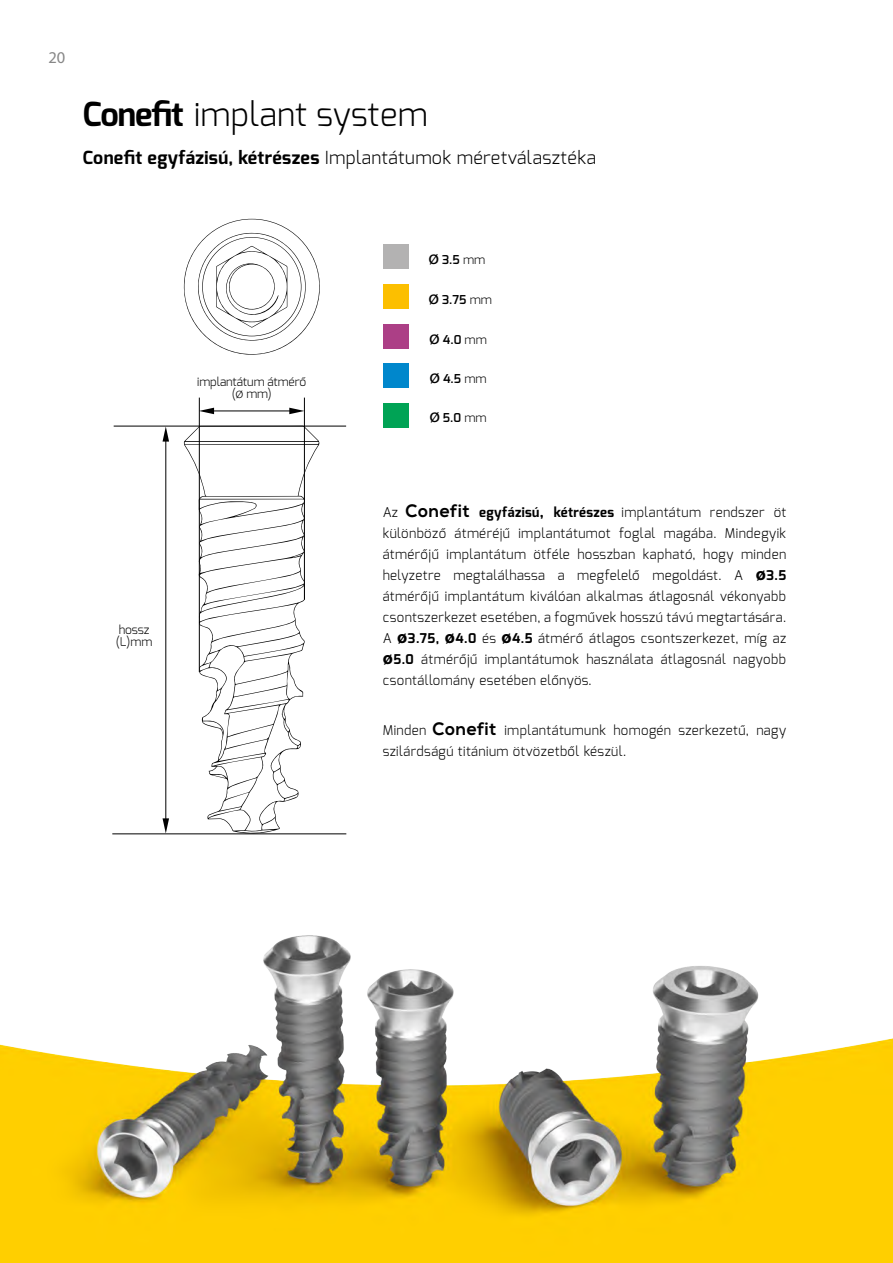
<style>
.page{position:relative;width:893px;height:1263px;background:#fff}
.page>*{position:absolute;margin:0;border:0;box-sizing:border-box;transform-origin:0 0}
.t1{font:300 33px "Exo";letter-spacing:.01em;color:#000}
.t2{font:300 18px "Exo";letter-spacing:.02em;color:#000}
.t3{font:16.5px "Myriad Pro";color:#878787}
.t4{font:300 13.5px/21px "Exo";letter-spacing:.03em;color:#000;text-align:justify}
.t5{font:600 12.3px "Exo";color:#000}
.t6{font:300 12.15px/12.1px "Exo";letter-spacing:-.01em;color:#000}
.t7{font:300 12px/12.1px "Exo";letter-spacing:-.01em;color:#000;text-align:center}
.s1{font-weight:700}
.s2{font-family:"Myriad Pro";font-size:15px}
.s3{font-family:"Myriad Pro";font-weight:400;font-size:19.5px}
.s4{font-weight:300}
.s5{font-family:"Nexa";font-weight:700;font-size:18px}
.s6{font-family:"Myriad Pro";font-weight:700;font-size:18px}
</style>
<div class="page">
<hr style="left:892px;top:330px;width:1px;height:35px;background:#fcbf00">
<hr style="left:212px;top:411px;width:79px;height:1px;background:#000">
<hr style="left:114px;top:426px;width:232px;height:1px;background:#000">
<hr style="left:112px;top:833px;width:234px;height:1px;background:#000">
<hr style="left:165px;top:438px;width:1px;height:386px;background:#000">
<hr style="left:199px;top:398px;width:1px;height:274px;background:#000">
<hr style="left:304px;top:398px;width:1px;height:202px;background:#000">
<svg style="left:199px;top:408px;width:15px;height:6px"></svg>
<svg style="left:289px;top:408px;width:15px;height:6px"></svg>
<svg style="left:163px;top:426px;width:6px;height:16px"></svg>
<svg style="left:163px;top:818px;width:6px;height:15px"></svg>
<div style="left:383px;top:284px;width:26px;height:25px;background:#fcbf00"></div>
<div style="left:383px;top:245px;width:26px;height:24px;background:#b3b2b2"></div>
<div style="left:383px;top:324px;width:26px;height:24px;background:#ac3f86"></div>
<div style="left:383px;top:363px;width:26px;height:25px;background:#0087cc"></div>
<div style="left:383px;top:403px;width:26px;height:24px;background:#00a355"></div>
<hr style="left:892px;top:774px;width:1px;height:36px;background:#0087cc">
<hr style="left:892px;top:552px;width:1px;height:35px;background:#ac3f86">
<svg style="left:183px;top:219px;width:137px;height:136px"></svg>
<svg style="left:184px;top:426px;width:136px;height:408px"></svg>
<img style="left:0;top:935px;width:893px;height:328px">
<p class="t3" style="left:48px;top:47px;width:18px">20</p>
<h1 class="t1" style="left:83px;top:93px;width:346px"><span class="s1">Conefit</span> implant system</h1>
<h2 class="t2" style="left:83px;top:146px;width:515px"><span class="s1">Conefit egyfázisú, kétrészes</span> Implantátumok méretválasztéka</h2>
<p class="t7" style="left:197px;top:375px;width:111px">implantátum átmérő (<span class="s2">ø</span> mm)</p>
<p class="t6" style="left:116px;top:623px;width:38px">hossz (L)mm</p>
<p class="t5" style="left:428px;top:252px;width:58px"><span class="s3">ø</span> 3.5 <span class="s4">mm</span></p>
<p class="t5" style="left:428px;top:291px;width:65px"><span class="s3">ø</span> 3.75 <span class="s4">mm</span></p>
<p class="t5" style="left:429px;top:332px;width:59px"><span class="s3">ø</span> 4.0 <span class="s4">mm</span></p>
<p class="t5" style="left:429px;top:371px;width:59px"><span class="s3">ø</span> 4.5 <span class="s4">mm</span></p>
<p class="t5" style="left:429px;top:410px;width:59px"><span class="s3">ø</span> 5.0 <span class="s4">mm</span></p>
<p class="t4" style="left:383px;top:501px;width:405px">Az <span class="s5">Conefit</span> <span class="s1">egyfázisú</span><span class="s5">,</span> <span class="s1">kétrészes</span> implantátum rendszer öt különböző átméréjű implantátumot foglal magába. Mindegyik átmérőjű implantátum ötféle hosszban kapható, hogy minden helyzetre megtalálhassa a megfelelő megoldást. A <span class="s6">ø</span><span class="s1">3.5 </span>átmérőjű implantátum kiválóan alkalmas átlagosnál vékonyabb csontszerkezet esetében, a fogművek hosszú távú megtartására.<br>A <span class="s6">ø</span><span class="s1">3.75,</span> <span class="s6">ø</span><span class="s1">4.0</span> és <span class="s6">ø</span><span class="s1">4.5</span> átmérő átlagos csontszerkezet, míg az <span class="s6">ø</span><span class="s1">5.0</span> átmérőjű implantátumok használata átlagosnál nagyobb csontállomány esetében előnyös.</p>
<p class="t4" style="left:383px;top:720px;width:405px">Minden <span class="s5">Conefit</span> implantátumunk homogén szerkezetű, nagy szilárdságú titánium ötvözetből készül.</p>
</div>
